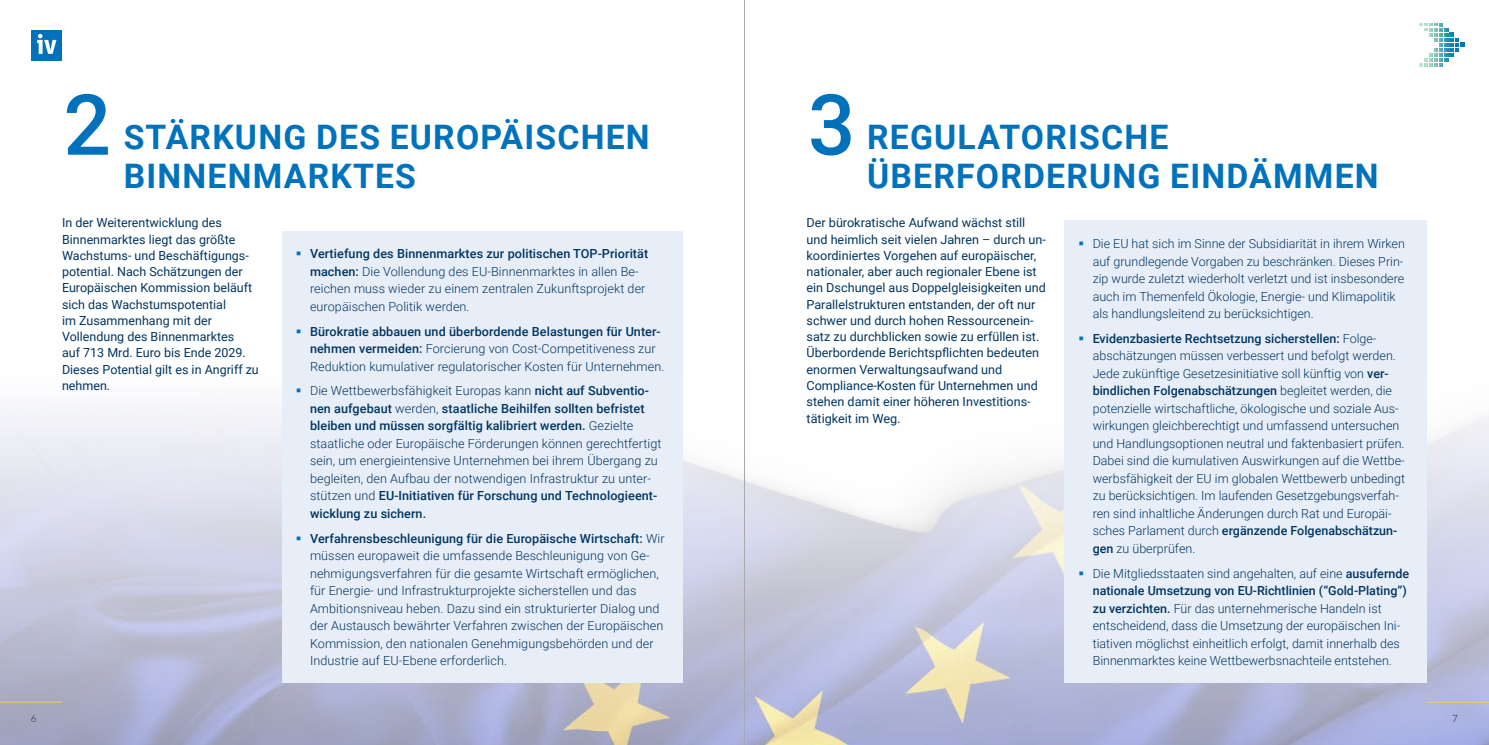
<style>
.page{position:relative;width:1489px;height:745px;background:#fff}
.page>*{position:absolute;margin:0;border:0;box-sizing:border-box;transform-origin:0 0}
.t1{font:500 84.38px "Roboto";color:#0072bc}
.t2{font:700 33.75px/38.8px "Roboto";letter-spacing:.035em;color:#0072bc}
.t3{font:300 12.5px/17.5px "Roboto";color:#003562}
.t4{font:12.5px/16.2px "Roboto";color:#003562}
.t5{font:300 10px "Lato";color:#231f20}
.s1{font-weight:500}
</style>
<div class="page">
<img style="left:0;top:42px;width:1488px;height:702px">
<div style="left:31px;top:30px;width:31px;height:31px;background:#0072bc"></div>
<svg style="left:37px;top:34px;width:19px;height:20px"></svg>
<svg style="left:1419px;top:23px;width:44px;height:43px"></svg>
<hr style="left:0;top:701px;width:62px;height:1px;background:#fece41">
<hr style="left:1426px;top:701px;width:62px;height:1px;background:#fece41">
<hr style="left:744px;top:0;width:1px;height:744px;background:#a8a9ad">
<div style="left:282px;top:231px;width:400px;height:451px;background:#e8eef8"></div>
<div style="left:1064px;top:221px;width:362px;height:461px;background:#e8eef8"></div>
<h1 class="t1" style="left:63px;top:65px;width:49px">2</h1>
<h1 class="t1" style="left:808px;top:65px;width:49px">3</h1>
<h2 class="t2" style="left:124px;top:116px;width:527px">STÄRKUNG DES EUROPÄISCHEN<br>BINNENMARKTES</h2>
<h2 class="t2" style="left:867px;top:116px;width:513px">REGULATORISCHE<br>ÜBERFORDERUNG EINDÄMMEN</h2>
<p class="t4" style="left:62px;top:214px;width:198px">In der Weiterentwicklung des<br>Binnenmarktes liegt das größte<br>Wachstums- und Beschäftigungs&shy;potential. Nach Schätzungen der<br>Europäischen Kommission beläuft sich das Wachstumspotential<br>im Zusammenhang mit der<br>Vollendung des Binnenmarktes<br>auf 713 Mrd. Euro bis Ende 2029.<br>Dieses Potential gilt es in Angriff zu nehmen.</p>
<p class="t3" style="left:310px;top:244px;width:340px"><span class="s1">Vertiefung des Binnenmarktes zur politischen TOP-Priorität machen:</span> Die Vollendung des EU-Binnenmarktes in allen Be&shy;reichen muss wieder zu einem zentralen Zukunftsprojekt der europäischen Politik werden.</p>
<p class="t3" style="left:310px;top:322px;width:356px"><span class="s1">Bürokratie abbauen und überbordende Belastungen für Unter&shy;nehmen vermeiden:</span> Forcierung von Cost-Competitiveness zur<br>Reduktion kumulativer regulatorischer Kosten für Unternehmen.</p>
<p class="t3" style="left:310px;top:381px;width:353px">Die Wettbewerbsfähigkeit Europas kann <span class="s1">nicht auf Subventio&shy;nen aufgebaut</span> werden, <span class="s1">staatliche Beihilfen sollten befristet bleiben und müssen sorgfältig kalibriert werden.</span> Gezielte staatliche oder Europäische Förderungen können gerechtfertigt sein, um energieintensive Unternehmen bei ihrem Übergang zu begleiten, den Aufbau der notwendigen Infrastruktur zu unter&shy;stützen und <span class="s1">EU-Initiativen für Forschung und Technologieent&shy;wicklung zu sichern.</span></p>
<p class="t3" style="left:310px;top:528px;width:356px"><span class="s1">Verfahrensbeschleunigung für die Europäische Wirtschaft:</span> Wir müssen europaweit die umfassende Beschleunigung von Ge&shy;nehmigungsverfahren für die gesamte Wirtschaft ermöglichen, für Energie- und Infrastrukturprojekte sicherstellen und das Ambitionsniveau heben. Dazu sind ein strukturierter Dialog und der Austausch bewährter Verfahren zwischen der Europäischen Kommission, den nationalen Genehmigungsbehörden und der Industrie auf EU-Ebene erforderlich.</p>
<p class="t4" style="left:806px;top:214px;width:241px">Der bürokratische Aufwand wächst still und heimlich seit vielen Jahren – durch un&shy;koordiniertes Vorgehen auf europäischer, nationaler, aber auch regionaler Ebene ist ein Dschungel aus Doppelgleisigkeiten und Parallelstrukturen entstanden, der oft nur schwer und durch hohen Ressourcenein&shy;satz zu durchblicken sowie zu erfüllen ist.<br>Überbordende Berichtspflichten bedeuten enormen Verwaltungsaufwand und Compliance-Kosten für Unternehmen und stehen damit einer höheren Investitions&shy;tätigkeit im Weg.</p>
<p class="t3" style="left:1092px;top:234px;width:314px">Die EU hat sich im Sinne der Subsidiarität in ihrem Wirken auf grundlegende Vorgaben zu beschränken. Dieses Prin&shy;zip wurde zuletzt wiederholt verletzt und ist insbesondere auch im Themenfeld Ökologie, Energie- und Klimapolitik als handlungsleitend zu berücksichtigen.</p>
<p class="t3" style="left:1092px;top:329px;width:314px"><span class="s1">Evidenzbasierte Rechtsetzung sicherstellen:</span> Folge&shy;abschätzungen müssen verbessert und befolgt werden.<br>Jede zukünftige Gesetzesinitiative soll künftig von <span class="s1">ver&shy;bindlichen Folgenabschätzungen</span> begleitet werden, die potenzielle wirtschaftliche, ökologische und soziale Aus&shy;wirkungen gleichberechtigt und umfassend untersuchen und Handlungsoptionen neutral und faktenbasiert prüfen.<br>Dabei sind die kumulativen Auswirkungen auf die Wettbe&shy;werbsfähigkeit der EU im globalen Wettbewerb unbedingt zu berücksichtigen. Im laufenden Gesetzgebungsverfah&shy;ren sind inhaltliche Änderungen durch Rat und Europäi&shy;sches Parlament durch <span class="s1">ergänzende Folgenabschätzun&shy;gen</span> zu überprüfen.</p>
<p class="t3" style="left:1092px;top:563px;width:318px">Die Mitgliedsstaaten sind angehalten, auf eine <span class="s1">ausufernde nationale Umsetzung von EU-Richtlinien (“Gold-Plating”) zu verzichten.</span> Für das unternehmerische Handeln ist entscheidend, dass die Umsetzung der europäischen Ini&shy;tiativen möglichst einheitlich erfolgt, damit innerhalb des Binnenmarktes keine Wettbewerbsnachteile entstehen.</p>
<p class="t5" style="left:31px;top:711px;width:7px">6</p>
<p class="t5" style="left:1451px;top:711px;width:7px">7</p>
</div>
